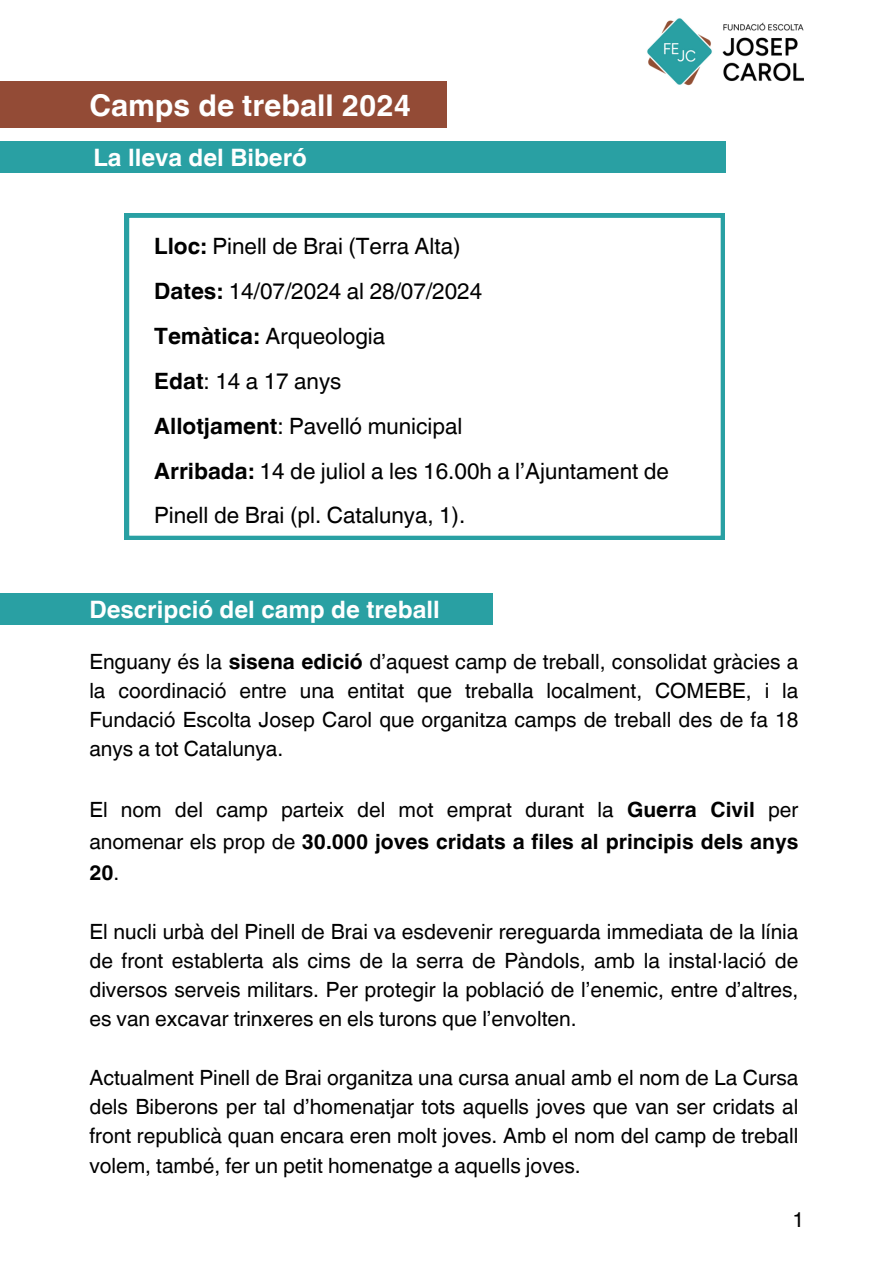
<style>
.page{position:relative;width:894px;height:1264px;background:#fff}
.page>*{position:absolute;margin:0;border:0;box-sizing:border-box;transform-origin:0 0}
.t1{font:700 30px "Helvetica World";color:#fff}
.t2{font:700 24px "Helvetica World";color:#fff}
.t3{font:22.5px/44.8px "Helvetica World";color:#000}
.t4{font:21px/29.2px "Helvetica World";color:#000;text-align:justify}
.s1{font-weight:700}
</style>
<div class="page">
<img style="left:647px;top:18px;width:156px;height:67px">
<div style="left:0;top:142px;width:725px;height:31px;background:#29a0a3"></div>
<svg style="left:125px;top:213px;width:599px;height:327px"></svg>
<div style="left:0;top:81px;width:446px;height:47px;background:#934b36"></div>
<div style="left:0;top:593px;width:492px;height:31px;background:#29a0a3"></div>
<h1 class="t1" style="left:89px;top:80px;width:323px">Camps de treball 2024</h1>
<h2 class="t2" style="left:94px;top:138px;width:215px">La lleva del Biberó</h2>
<h3 class="t3" style="left:154px;top:223px;width:516px"><span class="s1">Lloc:</span> Pinell de Brai (Terra Alta)<br><span class="s1">Dates:</span> 14/07/2024 al 28/07/2024<br><span class="s1">Temàtica:</span> Arqueologia<br><span class="s1">Edat</span>: 14 a 17 anys<br><span class="s1">Allotjament</span>: Pavelló municipal<br><span class="s1">Arribada:</span> 14 de juliol a les 16.00h a l’Ajuntament de<br>Pinell de Brai (pl. Catalunya, 1).</h3>
<h2 class="t2" style="left:89px;top:590px;width:352px">Descripció del camp de treball</h2>
<p class="t4" style="left:89px;top:646px;width:710px">Enguany és la <span class="s1">sisena edició</span> d’aquest camp de treball, consolidat gràcies a la coordinació entre una entitat que treballa localment, COMEBE, i la Fundació Escolta Josep Carol que organitza camps de treball des de fa 18 anys a tot Catalunya.</p>
<p class="t4" style="left:89px;top:794px;width:710px;line-height:31.5px">El nom del camp parteix del mot emprat durant la <span class="s1">Guerra Civil</span> per anomenar els prop de <span class="s1">30.000 joves cridats a files al principis dels anys 20</span>.</p>
<p class="t4" style="left:89px;top:916px;width:710px">El nucli urbà del Pinell de Brai va esdevenir rereguarda immediata de la línia de front establerta als cims de la serra de Pàndols, amb la instal·lació de diversos serveis militars. Per protegir la població de l’enemic, entre d’altres, es van excavar trinxeres en els turons que l’envolten.</p>
<p class="t4" style="left:89px;top:1063px;width:710px">Actualment Pinell de Brai organitza una cursa anual amb el nom de La Cursa dels Biberons per tal d’homenatjar tots aquells joves que van ser cridats al front republicà quan encara eren molt joves. Amb el nom del camp de treball volem, també, fer un petit homenatge a aquells joves.</p>
<p class="t4" style="left:792px;top:1205px;width:13px">1</p>
</div>
